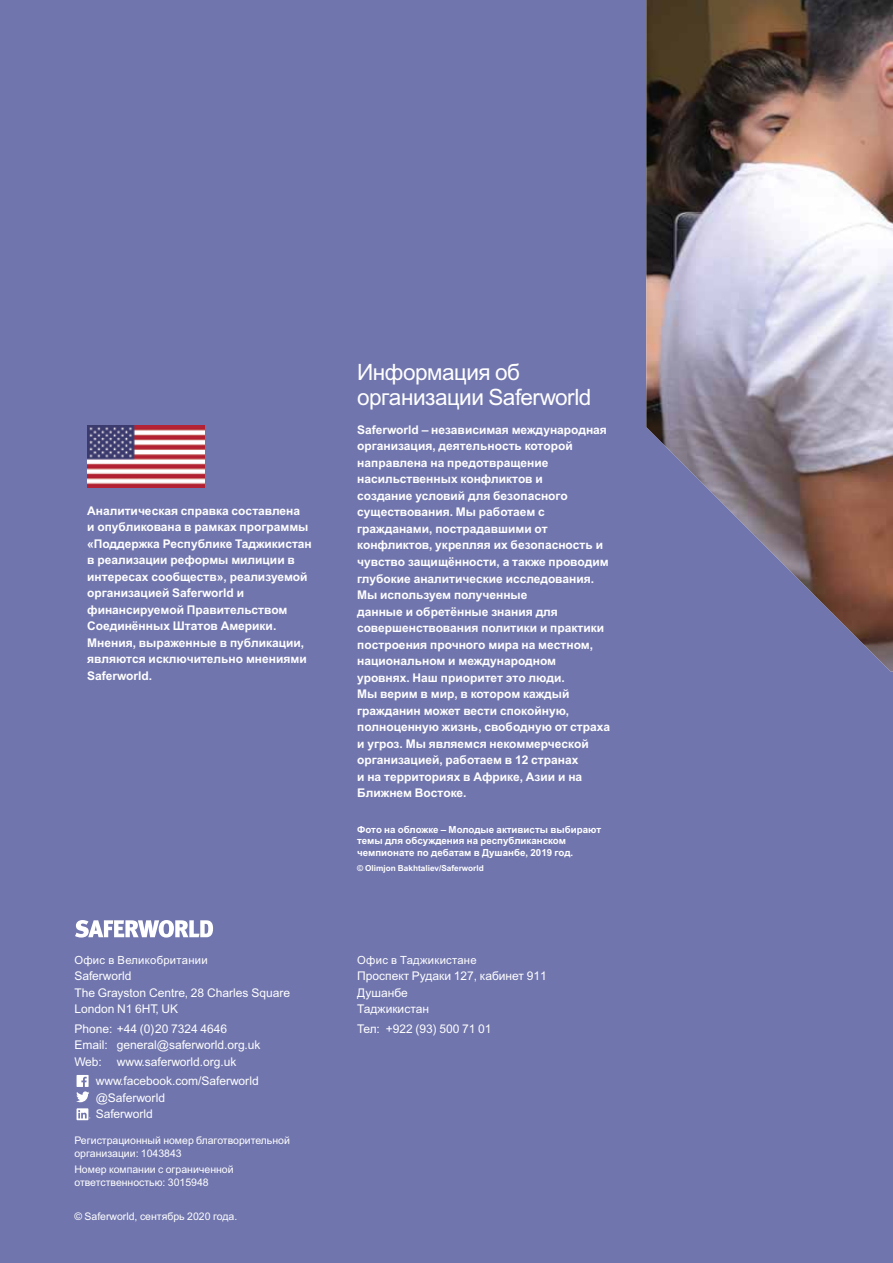
<style>
.page{position:relative;width:893px;height:1263px;background:#7075ad}
.page>*{position:absolute;margin:0;border:0;box-sizing:border-box;transform-origin:0 0}
.t1{font:22.5px/24.8px "Arial MT Pro Cyr";letter-spacing:-.02em;color:#fff}
.t2{font:700 12px/16.5px "Arial MT Pro Cyr";color:#fff}
.t3{font:12px/16.5px "Arial MT Pro Cyr";color:#fff}
.t4{font:11.25px "Arial MT Pro Cyr";letter-spacing:.025em;color:#fff}
.t5{font:10.5px/12.8px "Arial MT Pro Cyr";color:#fff}
.t6{font:700 9.75px/11.2px "Arial MT Pro Cyr";color:#fff}
.t7{font:700 8.25px "Arial MT Pro Cyr";color:#fff}
</style>
<div class="page">
<svg style="left:76px;top:1075px;width:13px;height:27px"></svg>
<svg style="left:77px;top:1108px;width:13px;height:12px"></svg>
<svg style="left:75px;top:920px;width:138px;height:17px"></svg>
<img style="left:87px;top:426px;width:118px;height:62px">
<img style="left:646px;top:0;width:247px;height:672px">
<p class="t2" style="left:87px;top:503px;width:226px">Аналитическая справка составлена<br>и опубликована в рамках программы «Поддержка Республике Таджикистан в реализации реформы милиции в интересах сообществ», реализуемой организацией Saferworld и финансируемой Правительством<br>Соединённых Штатов Америки.<br>Мнения, выраженные в публикации, являются исключительно мнениями<br>Saferworld.</p>
<p class="t4" style="left:74px;top:953px;width:135px">Офис в Великобритании</p>
<p class="t3" style="left:74px;top:968px;width:217px">Saferworld<br>The Grayston Centre, 28 Charles Square<br>London N1 6HT, UK</p>
<p class="t3" style="left:74px;top:1021px;width:188px">Phone: +44 (0)20 7324 4646<br>Email: general@saferworld.org.uk<br>Web:</p>
<p class="t3" style="left:96px;top:1052px;width:165px;line-height:19.5px;text-align:center">www.saferworld.org.uk www.facebook.com/Saferworld</p>
<p class="t3" style="left:96px;top:1090px;width:71px">@Saferworld<br>Saferworld</p>
<p class="t5" style="left:74px;top:1134px;width:217px">Регистрационный номер благотворительной организации: 1043843</p>
<p class="t5" style="left:74px;top:1163px;width:161px">Номер компании с ограниченной ответственностью: 3015948</p>
<p class="t5" style="left:74px;top:1211px;width:164px">© Saferworld, сентябрь 2020 года.</p>
<h1 class="t1" style="left:357px;top:361px;width:236px">Информация об организации Saferworld</h1>
<p class="t2" style="left:357px;top:422px;width:254px">Saferworld – независимая международная организация, деятельность которой направлена на предотвращение насильственных конфликтов и<br>создание условий для безопасного существования. Мы работаем с гражданами, пострадавшими от конфликтов, укрепляя их безопасность и чувство защищённости, а также проводим глубокие аналитические исследования.<br>Мы используем полученные<br>данные и обретённые знания для совершенствования политики и практики построения прочного мира на местном, национальном и международном уровнях. Наш приоритет это люди.<br>Мы верим в мир, в котором каждый гражданин может вести спокойную, полноценную жизнь, свободную от страха и угроз. Мы являемся некоммерческой организацией, работаем в 12 странах<br>и на территориях в Африке, Азии и на Ближнем Востоке.</p>
<p class="t6" style="left:357px;top:824px;width:246px">Фото на обложке – Молодые активисты выбирают темы для обсуждения на республиканском чемпионате по дебатам в Душанбе, 2019 год.</p>
<p class="t7" style="left:357px;top:863px;width:128px">© Olimjon Bakhtaliev/Saferworld</p>
<p class="t4" style="left:357px;top:953px;width:121px">Офис в Таджикистане</p>
<p class="t3" style="left:357px;top:968px;width:191px">Проспект Рудаки 127, кабинет 911<br>Душанбе<br>Таджикистан</p>
<p class="t3" style="left:357px;top:1021px;width:136px">Тел: +922 (93) 500 71 01</p>
</div>
